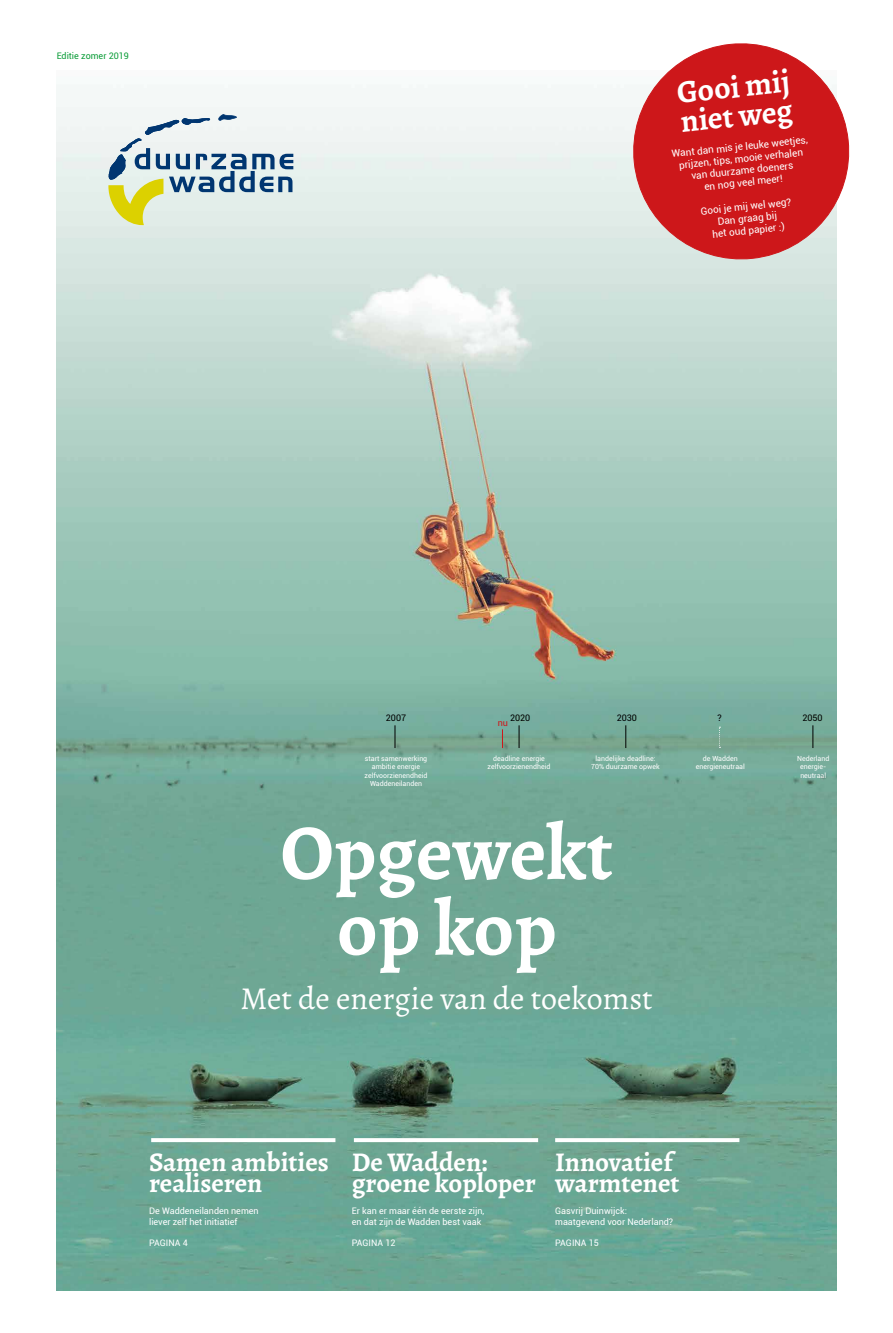
<style>
.page{position:relative;width:893px;height:1333px;background:#fff}
.page>*{position:absolute;margin:0;border:0;box-sizing:border-box;transform-origin:0 0}
.t1{font:700 79px/75.6px "Alegreya";color:#fff;text-align:center}
.t2{font:32px "Alegreya";color:#fff}
.t3{font:700 32px/29px "Alegreya";color:#fff}
.t4{font:700 27px/21.6px "Alegreya";color:#fff}
.t5{font:10px/12px "Roboto";color:#fff;text-align:center}
.t6{font:9px/10.8px "Roboto";color:#fff}
.t7{font:9px "Roboto";color:#000}
.t8{font:9px "Roboto";color:#0c9d39}
.t9{font:9px "Roboto";color:#cd171a}
.t10{font:7px/8.4px "Roboto";color:#fff;text-align:center}
</style>
<div class="page">
<img style="left:57px;top:85px;width:779px;height:1205px">
<svg style="left:151px;top:1138px;width:184px;height:4px"></svg>
<svg style="left:354px;top:1138px;width:184px;height:4px"></svg>
<svg style="left:555px;top:1138px;width:184px;height:4px"></svg>
<svg style="left:628px;top:43px;width:222px;height:221px;background:#d54e50"></svg>
<svg style="left:502px;top:729px;width:1px;height:19px"></svg>
<svg style="left:519px;top:725px;width:1px;height:23px"></svg>
<svg style="left:394px;top:725px;width:1px;height:23px"></svg>
<svg style="left:625px;top:725px;width:1px;height:23px"></svg>
<svg style="left:812px;top:725px;width:1px;height:23px"></svg>
<svg style="left:108px;top:114px;width:185px;height:111px"></svg>
<svg style="left:719px;top:726px;width:1px;height:21px"></svg>
<p class="t8" style="left:57px;top:50px;width:74px">Editie zomer 2019</p>
<h2 class="t3" style="left:676px;top:78px;width:115px;rotate:-6deg">Gooi mij niet weg</h2>
<h3 class="t5" style="left:671px;top:147px;width:138px;rotate:-6deg">Want dan mis je leuke weetjes, prijzen, tips, mooie verhalen van duurzame doeners<br>en nog veel meer!</h3>
<h3 class="t5" style="left:700px;top:205px;width:92px;rotate:-6deg">Gooi je mij wel weg?<br>Dan graag bij<br>het oud papier :)</h3>
<p class="t7" style="left:386px;top:712px;width:22px">2007</p>
<p class="t7" style="left:510px;top:712px;width:22px">2020</p>
<p class="t7" style="left:617px;top:712px;width:22px">2030</p>
<p class="t7" style="left:718px;top:712px;width:6px">?</p>
<p class="t7" style="left:802px;top:712px;width:22px">2050</p>
<p class="t9" style="left:498px;top:717px;width:12px">nu</p>
<p class="t10" style="left:365px;top:754px;width:64px">start samenwerking ambitie energie zelfvoorzienendheid<br>Waddeneilanden</p>
<p class="t10" style="left:591px;top:754px;width:70px">landelijke deadline:<br>70% duurzame opwek</p>
<p class="t10" style="left:797px;top:754px;width:34px">Nederland energie&shy;neutraal</p>
<p class="t10" style="left:488px;top:754px;width:64px">deadline energie zelfvoorzienendheid</p>
<p class="t10" style="left:696px;top:754px;width:50px">de Wadden energieneutraal</p>
<h1 class="t1" style="left:280px;top:813px;width:334px">Opgewekt op kop</h1>
<h2 class="t2" style="left:241px;top:977px;width:414px">Met de energie van de toekomst</h2>
<h3 class="t4" style="left:149px;top:1150px;width:181px">Samen ambities realiseren</h3>
<p class="t6" style="left:149px;top:1204px;width:111px">De Waddeneilanden nemen liever zelf het initiatief</p>
<p class="t6" style="left:149px;top:1237px;width:40px">PAGINA 4</p>
<h3 class="t4" style="left:352px;top:1150px;width:186px">De Wadden: groene koploper</h3>
<p class="t6" style="left:352px;top:1204px;width:134px">Er kan er maar één de eerste zijn, en dat zijn de Wadden best vaak</p>
<p class="t6" style="left:352px;top:1237px;width:45px">PAGINA 12</p>
<h3 class="t4" style="left:555px;top:1150px;width:126px">Innovatief warmtenet</h3>
<p class="t6" style="left:555px;top:1204px;width:120px">Gasvrij Duinwijck: maatgevend voor Nederland?</p>
<p class="t6" style="left:555px;top:1237px;width:45px">PAGINA 15</p>
</div>
